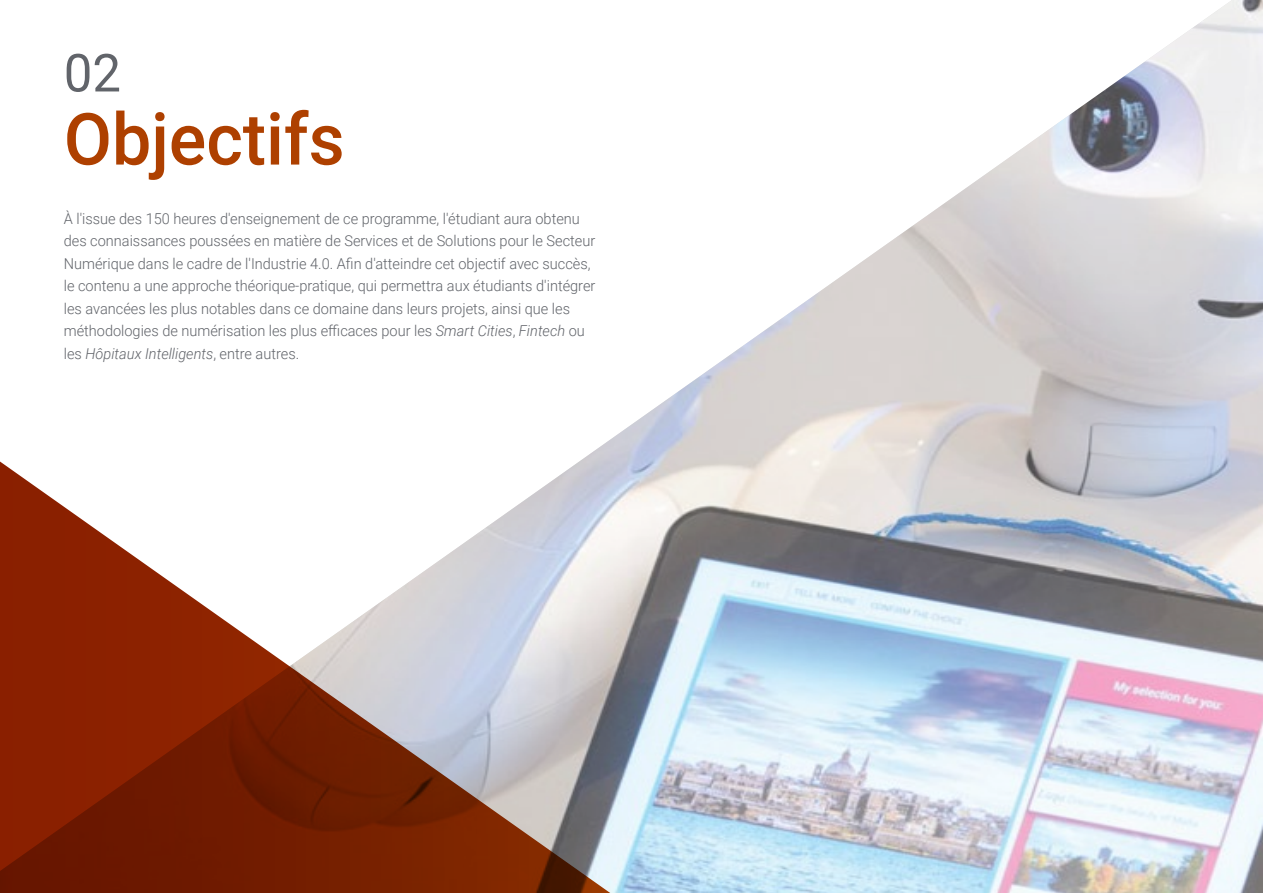
<style>
.page{position:relative;width:1263px;height:893px;background:#fff}
.page>*{position:absolute;margin:0;border:0;box-sizing:border-box;transform-origin:0 0}
.t1{font:500 72px "Roboto";color:#ae4000}
.t2{font:52.5px "Roboto";color:#61646a}
.t3{font:300 15px/22.5px "Roboto";color:#61646a}
.s1{font-style:italic}
</style>
<div class="page">
<img style="left:601px;top:0;width:662px;height:893px">
<svg style="left:0;top:446px;width:640px;height:447px"></svg>
<h2 class="t2" style="left:64px;top:36px;width:59px">02</h2>
<h1 class="t1" style="left:64px;top:89px;width:282px">Objectifs</h1>
<p class="t3" style="left:64px;top:207px;width:533px">À l'issue des 150 heures d'enseignement de ce programme, l'étudiant aura obtenu des connaissances poussées en matière de Services et de Solutions pour le Secteur Numérique dans le cadre de l'Industrie 4.0. Afin d'atteindre cet objectif avec succès, le contenu a une approche théorique-pratique, qui permettra aux étudiants d'intégrer les avancées les plus notables dans ce domaine dans leurs projets, ainsi que les méthodologies de numérisation les plus efficaces pour les <span class="s1">Smart Cities</span>, <span class="s1">Fintech</span> ou les <span class="s1">Hôpitaux Intelligents</span>, entre autres.</p>
</div>
